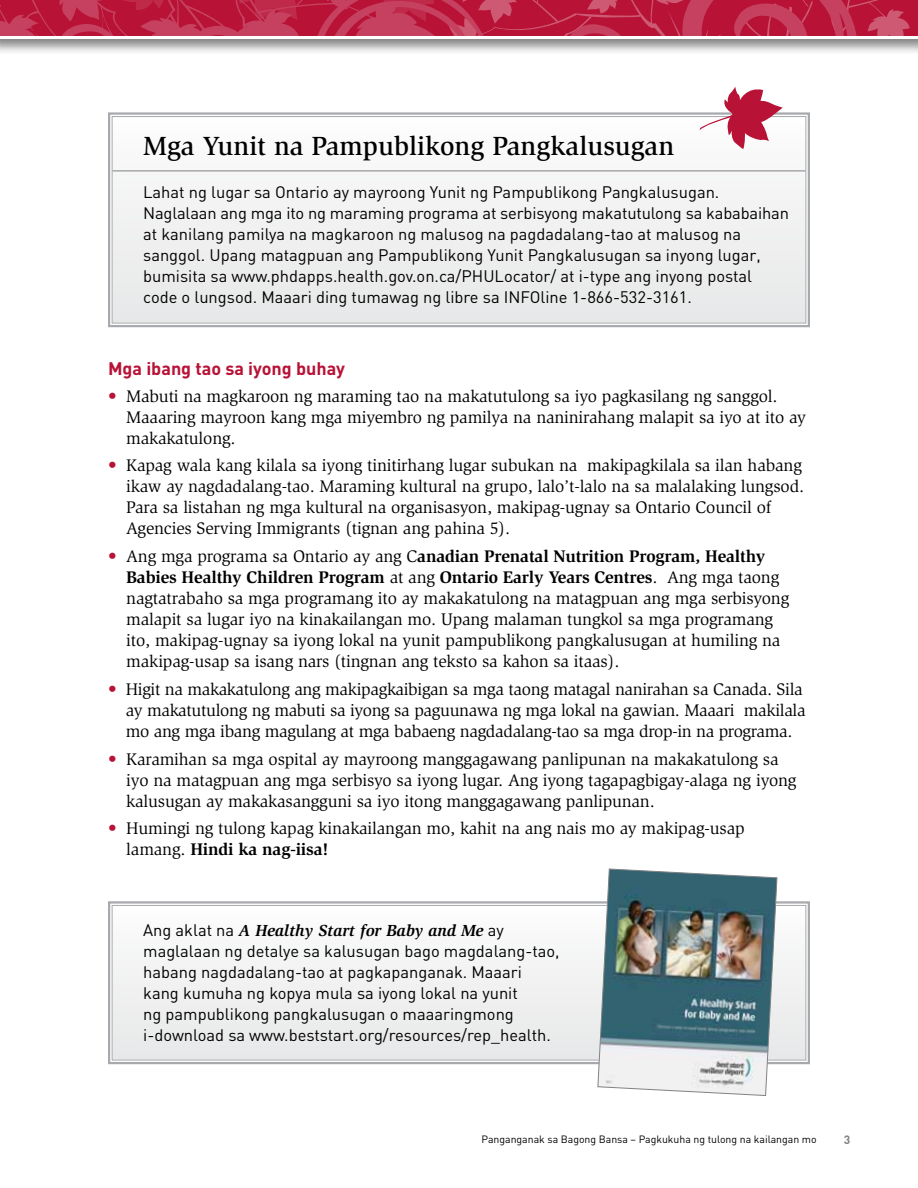
<style>
.page{position:relative;width:918px;height:1188px;background:#fff}
.page>*{position:absolute;margin:0;border:0;box-sizing:border-box;transform-origin:0 0}
.t1{font:500 27px "Slimbach";color:#000}
.t2{font:700 18px "DIN";color:#b81237}
.t3{font:17.25px/21px "Slimbach";letter-spacing:-.01em;color:#000}
.t4{font:16.5px/21px "DIN";color:#000}
.t5{font:italic 700 16.5px "Slimbach";color:#000}
.t6{font:700 12px "DIN";color:#808285}
.t7{font:10.5px "DIN";color:#000}
.s1{color:#b81237}
.s2{font-weight:700}
.s3{font-family:"DIN";font-weight:400;font-style:normal}
</style>
<div class="page">
<svg style="left:108px;top:112px;width:702px;height:216px"></svg>
<div style="left:112px;top:116px;width:694px;height:207px;border:1px solid #a7a9ac"></div>
<hr style="left:112px;top:170px;width:694px;height:2px;background:#a7a9ac">
<svg style="left:108px;top:901px;width:702px;height:164px"></svg>
<div style="left:112px;top:905px;width:694px;height:155px;border:1px solid #a7a9ac"></div>
<svg style="left:683px;top:86px;width:126px;height:95px"></svg>
<img style="left:597px;top:868px;width:181px;height:228px">
<div style="left:0;top:0;width:918px;height:56px;background:#000;opacity:.5"></div>
<svg style="left:0;top:0;width:918px;height:36px;background:#bd2647"></svg>
<hr style="left:0;top:36px;width:918px;height:3px;background:#fff">
<h1 class="t1" style="left:143px;top:130px;width:533px">Mga Yunit na Pampublikong Pangkalusugan</h1>
<p class="t4" style="left:143px;top:181px;width:647px">Lahat ng lugar sa Ontario ay mayroong Yunit ng Pampublikong Pangkalusugan.<br>Naglalaan ang mga ito ng maraming programa at serbisyong makatutulong sa kababaihan at kanilang pamilya na magkaroon ng malusog na pagdadalang-tao at malusog na sanggol. Upang matagpuan ang Pampublikong Yunit Pangkalusugan sa inyong lugar, bumisita sa www.phdapps.health.gov.on.ca/PHULocator/ at i-type ang inyong postal code o lungsod. Maaari ding tumawag ng libre sa INFOline 1-866-532-3161.</p>
<p class="t2" style="left:108px;top:357px;width:239px">Mga ibang tao sa iyong buhay</p>
<p class="t3" style="left:126px;top:386px;width:681px;text-indent:-18px"><span class="s1">•</span> Mabuti na magkaroon ng maraming tao na makatutulong sa iyo pagkasilang ng sanggol.<br>Maaaring mayroon kang mga miyembro ng pamilya na naninirahang malapit sa iyo at ito ay makakatulong.</p>
<p class="t3" style="left:126px;top:455px;width:679px;text-indent:-18px"><span class="s1">•</span> Kapag wala kang kilala sa iyong tinitirhang lugar subukan na makipagkilala sa ilan habang ikaw ay nagdadalang-tao. Maraming kultural na grupo, lalo’t-lalo na sa malalaking lungsod.<br>Para sa listahan ng mga kultural na organisasyon, makipag-ugnay sa Ontario Council of Agencies Serving Immigrants (tignan ang pahina 5).</p>
<p class="t3" style="left:126px;top:546px;width:665px;text-indent:-18px"><span class="s1">•</span> Ang mga programa sa Ontario ay ang C<span class="s2">anadian Prenatal Nutrition Program, Healthy Babies Healthy Children Program</span> at ang <span class="s2">Ontario Early Years Centres</span>. Ang mga taong nagtatrabaho sa mga programang ito ay makakatulong na matagpuan ang mga serbisyong malapit sa lugar iyo na kinakailangan mo. Upang malaman tungkol sa mga programang ito, makipag-ugnay sa iyong lokal na yunit pampublikong pangkalusugan at humiling na makipag-usap sa isang nars (tingnan ang teksto sa kahon sa itaas).</p>
<p class="t3" style="left:126px;top:679px;width:681px;text-indent:-18px"><span class="s1">•</span> Higit na makakatulong ang makipagkaibigan sa mga taong matagal nanirahan sa Canada. Sila ay makatutulong ng mabuti sa iyong sa paguunawa ng mga lokal na gawian. Maaari makilala mo ang mga ibang magulang at mga babaeng nagdadalang-tao sa mga drop-in na programa.</p>
<p class="t3" style="left:126px;top:749px;width:672px;text-indent:-18px"><span class="s1">•</span> Karamihan sa mga ospital ay mayroong manggagawang panlipunan na makakatulong sa iyo na matagpuan ang mga serbisyo sa iyong lugar. Ang iyong tagapagbigay-alaga ng iyong kalusugan ay makakasangguni sa iyo itong manggagawang panlipunan.</p>
<p class="t3" style="left:126px;top:818px;width:620px;text-indent:-18px"><span class="s1">•</span> Humingi ng tulong kapag kinakailangan mo, kahit na ang nais mo ay makipag-usap lamang. <span class="s2">Hindi ka nag-iisa!</span></p>
<p class="t5" style="left:143px;top:920px;width:362px"><span class="s3">Ang aklat na</span> A Healthy Start for Baby and Me <span class="s3">ay</span></p>
<p class="t4" style="left:143px;top:940px;width:418px">maglalaan ng detalye sa kalusugan bago magdalang-tao, habang nagdadalang-tao at pagkapanganak. Maaari kang kumuha ng kopya mula sa iyong lokal na yunit<br>ng pampublikong pangkalusugan o maaaringmong i-download sa www.beststart.org/resources/rep_health.</p>
<p class="t7" style="left:482px;top:1132px;width:337px">Panganganak sa Bagong Bansa – Pagkukuha ng tulong na kailangan mo</p>
<p class="t6" style="left:844px;top:1132px;width:8px">3</p>
</div>
